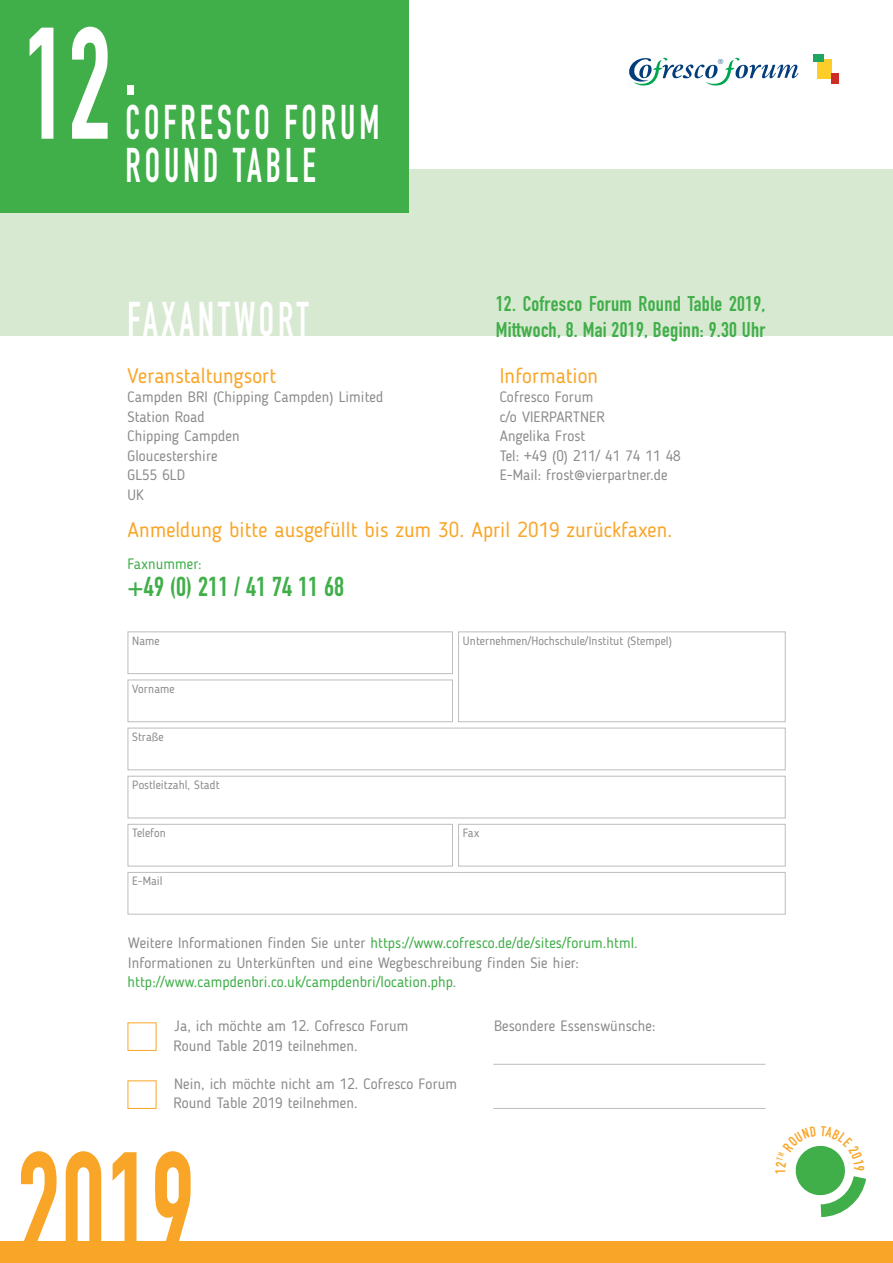
<style>
.page{position:relative;width:893px;height:1263px;background:#fff}
.page>*{position:absolute;margin:0;border:0;box-sizing:border-box;transform-origin:0 0}
.t1{font:156px "DIN Engschrift";color:#f9a628;scale:.75 1}
.t2{font:156px "DIN Engschrift";color:#fff;scale:.75 1}
.t3{font:48px "DIN Engschrift";letter-spacing:.11em;color:#fff;scale:.75 1}
.t4{font:27px "DIN Engschrift";letter-spacing:.005em;color:#40ae49}
.t5{font:21px "Blogger Sans";letter-spacing:.005em;color:#f9a628}
.t6{font:21px "DIN Engschrift";letter-spacing:.015em;color:#40ae49}
.t7{font:15px/19.5px "Blogger Sans";letter-spacing:.005em;color:#8b8b8c}
.t8{font:15px "Blogger Sans";letter-spacing:.005em;color:#40ae49}
.t9{font:14.1px "DIN Engschrift";color:#f9a628}
.t10{font:12px "Blogger Sans";letter-spacing:.005em;color:#8b8b8c}
.t11{font:8.25px "Nuptial Script";color:#013c7b}
.s1{color:#8b8b8c}
.s2{color:#40ae49}
</style>
<div class="page">
<div style="left:458px;top:631px;width:328px;height:91px;border:1px solid #bcbdc0"></div>
<div style="left:458px;top:824px;width:328px;height:42px;border:1px solid #bcbdc0"></div>
<svg style="left:629px;top:57px;width:169px;height:29px"></svg>
<div style="left:818px;top:59px;width:14px;height:19px;background:#fecd2a"></div>
<div style="left:813px;top:54px;width:10px;height:8px;background:#1ea660"></div>
<div style="left:831px;top:73px;width:8px;height:10px;background:#ce2c26"></div>
<div style="left:0;top:169px;width:893px;height:167px;background:#d8e9d2"></div>
<div style="left:0;top:0;width:408px;height:213px;background:#40ae49"></div>
<div style="left:0;top:1242px;width:893px;height:21px;background:#f9a628"></div>
<hr style="left:493px;top:1064px;width:272px;height:1px;background:#bcbdc0">
<hr style="left:493px;top:1108px;width:272px;height:1px;background:#bcbdc0">
<div style="left:128px;top:631px;width:325px;height:43px;border:1px solid #bcbdc0"></div>
<div style="left:128px;top:824px;width:325px;height:42px;border:1px solid #bcbdc0"></div>
<div style="left:128px;top:680px;width:325px;height:42px;border:1px solid #bcbdc0"></div>
<div style="left:128px;top:728px;width:658px;height:42px;border:1px solid #bcbdc0"></div>
<div style="left:128px;top:776px;width:658px;height:42px;border:1px solid #bcbdc0"></div>
<div style="left:128px;top:872px;width:658px;height:42px;border:1px solid #bcbdc0"></div>
<svg style="left:795px;top:1146px;width:71px;height:71px"></svg>
<p class="t2" style="left:23px;top:-7px;width:153px">12<sup>.</sup></p>
<p class="t3" style="left:125px;top:94px;width:340px">COFRESCO FORUM</p>
<p class="t3" style="left:125px;top:137px;width:255px">ROUND TABLE</p>
<p class="t11" style="left:718px;top:57px;width:8px">®</p>
<p class="t6" style="left:496px;top:291px;width:271px">12. Cofresco Forum Round Table 2019,</p>
<p class="t6" style="left:496px;top:317px;width:271px">Mittwoch, 8. Mai 2019, Beginn: 9.30 Uhr</p>
<p class="t5" style="left:500px;top:363px;width:100px">Information</p>
<p class="t7" style="left:500px;top:387px;width:95px">Cofresco Forum</p>
<p class="t7" style="left:500px;top:407px;width:107px">c/o VIERPARTNER</p>
<p class="t7" style="left:500px;top:426px;width:87px">Angelika Frost</p>
<p class="t7" style="left:500px;top:446px;width:183px">Tel: +49 (0) 211/ 41 74 11 48</p>
<p class="t7" style="left:500px;top:465px;width:170px">E-Mail: frost@vierpartner.de</p>
<p class="t5" style="left:128px;top:517px;width:546px">Anmeldung bitte ausgefüllt bis zum 30. April 2019 zurückfaxen.</p>
<p class="t3" style="left:128px;top:291px;width:243px">FAXANTWORT</p>
<p class="t5" style="left:128px;top:363px;width:150px">Veranstaltungsort</p>
<p class="t7" style="left:128px;top:387px;width:257px">Campden BRI (Chipping Campden) Limited</p>
<p class="t7" style="left:128px;top:407px;width:79px">Station Road</p>
<p class="t7" style="left:128px;top:426px;width:114px">Chipping Campden</p>
<p class="t7" style="left:128px;top:446px;width:92px">Gloucestershire</p>
<p class="t7" style="left:128px;top:465px;width:59px">GL55 6LD</p>
<p class="t7" style="left:128px;top:485px;width:18px">UK</p>
<p class="t8" style="left:128px;top:555px;width:75px">Faxnummer:</p>
<p class="t4" style="left:128px;top:571px;width:218px">+49 (0) 211 / 41 74 11 68</p>
<p class="t10" style="left:132px;top:633px;width:29px">Name</p>
<p class="t10" style="left:132px;top:681px;width:44px">Vorname</p>
<p class="t10" style="left:132px;top:730px;width:33px">Straße</p>
<p class="t10" style="left:132px;top:778px;width:89px">Postleitzahl, Stadt</p>
<p class="t10" style="left:132px;top:826px;width:35px">Telefon</p>
<p class="t10" style="left:132px;top:874px;width:32px">E-Mail</p>
<p class="t10" style="left:463px;top:633px;width:211px">Unternehmen/Hochschule/Institut (Stempel)</p>
<p class="t10" style="left:463px;top:826px;width:18px">Fax</p>
<p class="t8" style="left:128px;top:934px;width:511px"><span class="s1">Weitere Informationen finden Sie unter</span> https://www.cofresco.de/de/sites/forum.html<span class="s1">.</span></p>
<p class="t7" style="left:128px;top:953px;width:453px">Informationen zu Unterkünften und eine Wegbeschreibung finden Sie hier: <span class="s2">http://www.campdenbri.co.uk/campdenbri/location.php</span>.</p>
<p class="t7" style="left:173px;top:1016px;width:236px">Ja, ich möchte am 12. Cofresco Forum<br>Round Table 2019 teilnehmen.</p>
<p class="t7" style="left:494px;top:1016px;width:163px">Besondere Essenswünsche:</p>
<p class="t7" style="left:173px;top:1074px;width:285px">Nein, ich möchte nicht am 12. Cofresco Forum<br>Round Table 2019 teilnehmen.</p>
<p class="t1" style="left:17px;top:1117px;width:238px">2019</p>
<p class="t9" style="left:772px;top:1174px;width:7px;rotate:-90deg">1</p>
</div>
